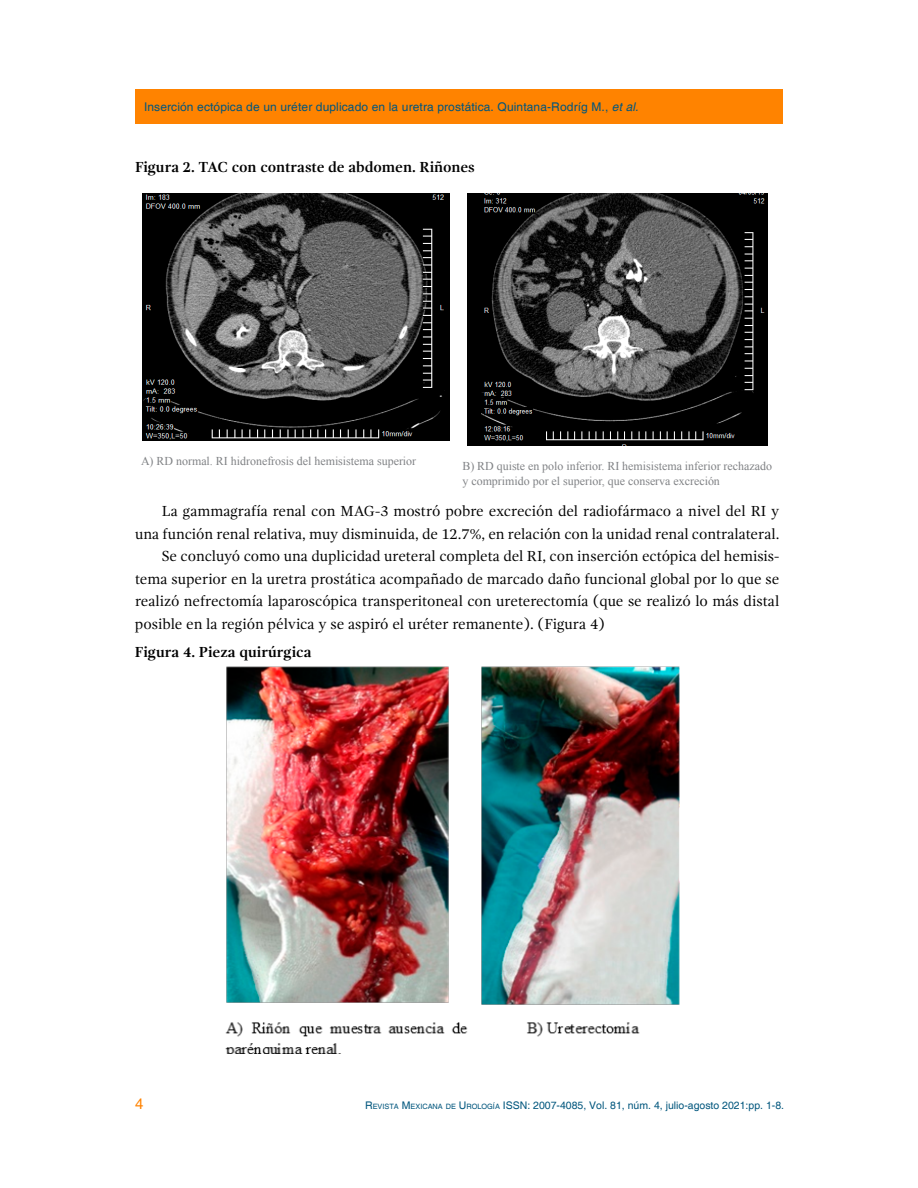
<style>
.page{position:relative;width:918px;height:1188px;background:#fff}
.page>*{position:absolute;margin:0;border:0;box-sizing:border-box;transform-origin:0 0}
.t1{font:15px "Gandhi Serif";color:#000}
.t2{font:700 15px "Gandhi Serif";color:#000}
.t3{font:15px "Helvetica";color:#ff8300}
.t4{font:12px/15px "Times New Roman";color:#808285}
.t5{font:12px "Helvetica";letter-spacing:.01em;color:#00567d}
.t6{font:10.5px "Helvetica";color:#00567d}
.s1{font-style:italic}
.s2{font-style:inherit}
.s3{font-size:7.35px}
</style>
<div class="page">
<div style="left:135px;top:89px;width:648px;height:34px;background:#ff8300"></div>
<img style="left:142px;top:193px;width:307px;height:248px">
<img style="left:467px;top:193px;width:300px;height:253px">
<img style="left:225px;top:666px;width:455px;height:388px">
<p class="t5" style="left:144px;top:99px;width:496px">Inserción ectópica de un uréter duplicado en la uretra prostática. Quintana-Rodríg M., <span class="s1">et al.</span></p>
<p class="t2" style="left:135px;top:159px;width:341px">Figura 2. TAC con contraste de abdomen. Riñones</p>
<p class="t4" style="left:141px;top:453px;width:277px">A) RD normal. RI hidronefrosis del hemisistema superior</p>
<p class="t4" style="left:462px;top:458px;width:311px">B) RD quiste en polo inferior. RI hemisistema inferior rechazado y comprimido por el superior, que conserva excreción</p>
<p class="t1" style="left:162px;top:503px;width:619px">La gammagrafía renal con MAG-3 mostró pobre excreción del radiofármaco a nivel del RI y</p>
<p class="t1" style="left:135px;top:525px;width:646px">una función renal relativa, muy disminuida, de 12.7%, en relación con la unidad renal contralateral.</p>
<p class="t1" style="left:162px;top:548px;width:619px">Se concluyó como una duplicidad ureteral completa del RI, con inserción ectópica del hemisis-</p>
<p class="t1" style="left:135px;top:570px;width:646px">tema superior en la uretra prostática acompañado de marcado daño funcional global por lo que se</p>
<p class="t1" style="left:135px;top:593px;width:646px">realizó nefrectomía laparoscópica transperitoneal con ureterectomía (que se realizó lo más distal</p>
<p class="t1" style="left:135px;top:615px;width:472px">posible en la región pélvica y se aspiró el uréter remanente). (Figura 4)</p>
<p class="t2" style="left:135px;top:644px;width:178px">Figura 4. Pieza quirúrgica</p>
<p class="t3" style="left:135px;top:1095px;width:10px">4</p>
<p class="t6" style="left:365px;top:1099px;width:421px"><span class="s2">R</span><span class="s3">EVISTA</span> <span class="s2">M</span><span class="s3">EXICANA DE</span> <span class="s2">U</span><span class="s3">ROLOGÍA</span> ISSN: 2007-4085, Vol. 81, núm. 4, julio-agosto 2021:pp. 1-8.</p>
</div>
